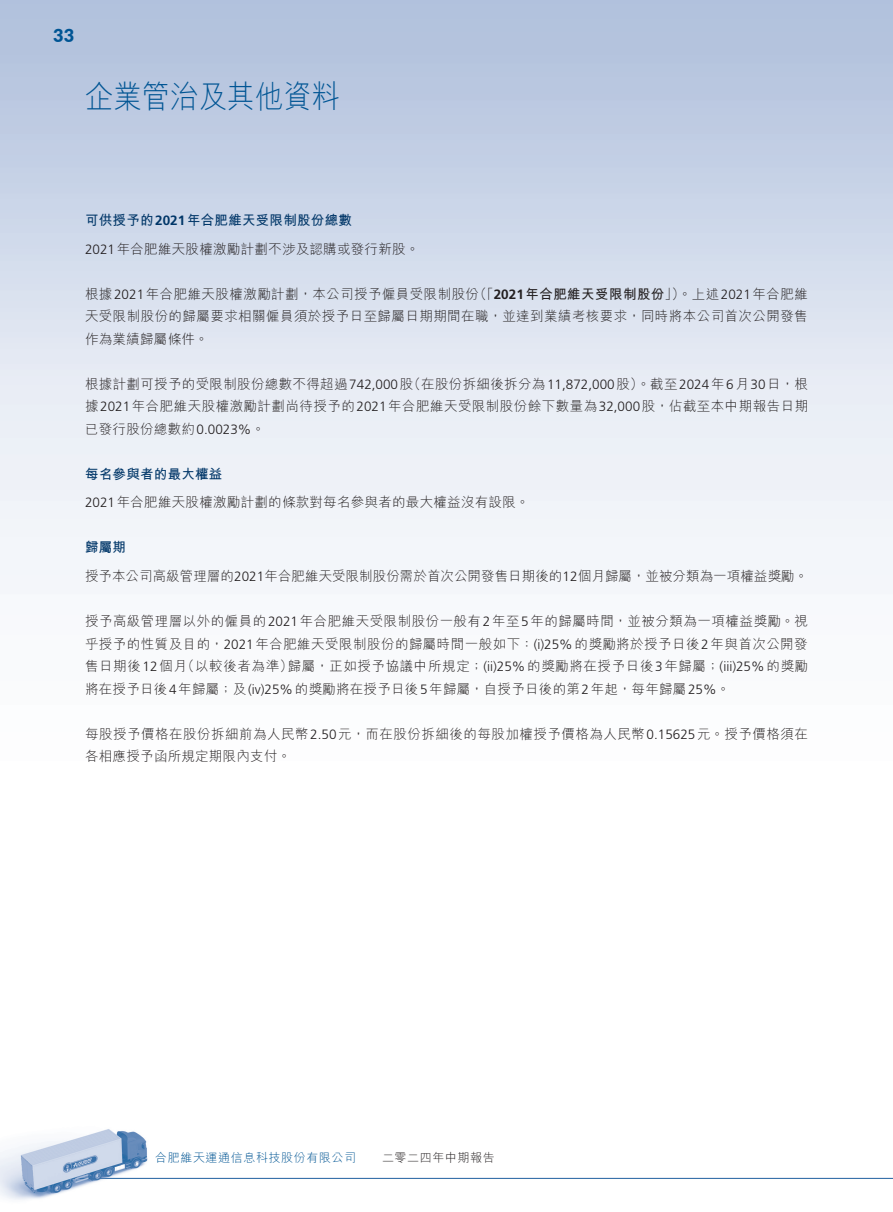
<style>
.page{position:relative;width:893px;height:1212px;background:#fff}
.page>*{position:absolute;margin:0;border:0;box-sizing:border-box;transform-origin:0 0}
.t1{font:300 31.5px "M Hei HK";color:#005594;scale:.9 1}
.t2{font:900 18px "Lato";color:#005594}
._00_txt{font:300 13.5px/22.5px "M Hei HK";letter-spacing:.03em;color:#231f20}
._00_txt-2{font:300 13.5px "M Hei HK";letter-spacing:.005em;color:#231f20}
._03_H3{font:700 13.5px "M Hei HK";letter-spacing:.02em;color:#003668}
.t3{font:300 12px "M Hei HK";letter-spacing:.05em;color:#005594}
.t4{font:300 12px "M Hei HK";letter-spacing:.05em;color:#231f20}
.s1{font-family:"Frutiger LT Std"}
.s2{font-family:"Frutiger LT Std";font-weight:700}
.s3{font-weight:700}
</style>
<div class="page">
<img style="left:0;top:0;width:893px;height:1200px">
<h2 class="t2" style="left:53px;top:22px;width:23px">33</h2>
<h1 class="t1" style="left:85px;top:80px;width:285px">企業管治及其他資料</h1>
<p class="_03_H3" style="left:85px;top:210px;width:268px">可供授予的<span class="s1">2021</span>年合肥維天受限制股份總數</p>
<p class="_00_txt" style="left:85px;top:237px;width:336px"><span class="s1">2021</span>年合肥維天股權激勵計劃不涉及認購或發行新股。</p>
<p class="_00_txt" style="left:473px;top:282px;width:336px">（「<span class="s2">2021</span><span class="s3">年合肥維天受限制股份</span>」）。上述<span class="s1">2021</span>年合肥維</p>
<p class="_00_txt" style="left:85px;top:282px;width:724px">根據<span class="s1">2021</span>年合肥維天股權激勵計劃，本公司授予僱員受限制股份<br>天受限制股份的歸屬要求相關僱員須於授予日至歸屬日期期間在職，並達到業績考核要求，同時將本公司首次公開發售作為業績歸屬條件。</p>
<p class="_00_txt" style="left:85px;top:372px;width:725px;text-align:justify">根據計劃可授予的受限制股份總數不得超過<span class="s1">742,000</span> （股在股份拆細後拆分為<span class="s1">11,872,000</span>股）。截至<span class="s1">2024</span>年<span class="s1">6</span>月<span class="s1">30</span>日，根據<span class="s1">2021</span>年合肥維天股權激勵計劃尚待授予的<span class="s1">2021</span>年合肥維天受限制股份餘下數量為<span class="s1">32,000</span>股，佔截至本中期報告日期已發行股份總數約<span class="s1">0.0023%</span>。</p>
<p class="_03_H3" style="left:85px;top:464px;width:139px">每名參與者的最大權益</p>
<p class="_00_txt" style="left:85px;top:491px;width:446px"><span class="s1">2021</span>年合肥維天股權激勵計劃的條款對每名參與者的最大權益沒有設限。</p>
<p class="_03_H3" style="left:85px;top:538px;width:43px">歸屬期</p>
<p class="_00_txt-2" style="left:85px;top:569px;width:724px">授予本公司高級管理層的<span class="s1">2021</span>年合肥維天受限制股份需於首次公開發售日期後的<span class="s1">12</span>個月歸屬，並被分類為一項權益獎勵。</p>
<p class="_00_txt" style="left:85px;top:610px;width:725px;text-align:right">授予高級管理層以外的僱員的<span class="s1">2021</span>年合肥維天受限制股份一般有<span class="s1">2</span>年至<span class="s1">5</span>年的歸屬時間，並被分類為一項權益獎勵。視乎授予的性質及目的，<span class="s1">2021</span>年合肥維天受限制股份的歸屬時間一般如下： <span class="s1">)i( 25%</span>的獎勵將於授予日後<span class="s1">2</span>年與首次公開發歸屬，正如授予協議中所規定；<span class="s1">( )i i 25%</span>的獎勵將在授予日後<span class="s1">3</span>年歸屬；<span class="s1">(iii)25%</span>的獎勵</p>
<p class="_00_txt" style="left:181px;top:655px;width:113px">（以較後者為準）</p>
<p class="_00_txt" style="left:85px;top:655px;width:647px">售日期後<span class="s1">12</span>個月<br>將在授予日後<span class="s1">4</span>年歸屬；及 <span class="s1">i v( )25%</span>的獎勵將在授予日後<span class="s1">5</span>年歸屬，自授予日後的第<span class="s1">2</span>年起，每年歸屬<span class="s1">25%</span>。</p>
<p class="_00_txt" style="left:85px;top:722px;width:724px">每股授予價格在股份拆細前為人民幣<span class="s1">2.50</span>元，而在股份拆細後的每股加權授予價格為人民幣<span class="s1">0.15625</span>元。授予價格須在各相應授予函所規定期限內支付。</p>
<p class="t3" style="left:155px;top:1152px;width:203px">合肥維天運通信息科技股份有限公司</p>
<p class="t4" style="left:382px;top:1152px;width:114px">二零二四年中期報告</p>
</div>
